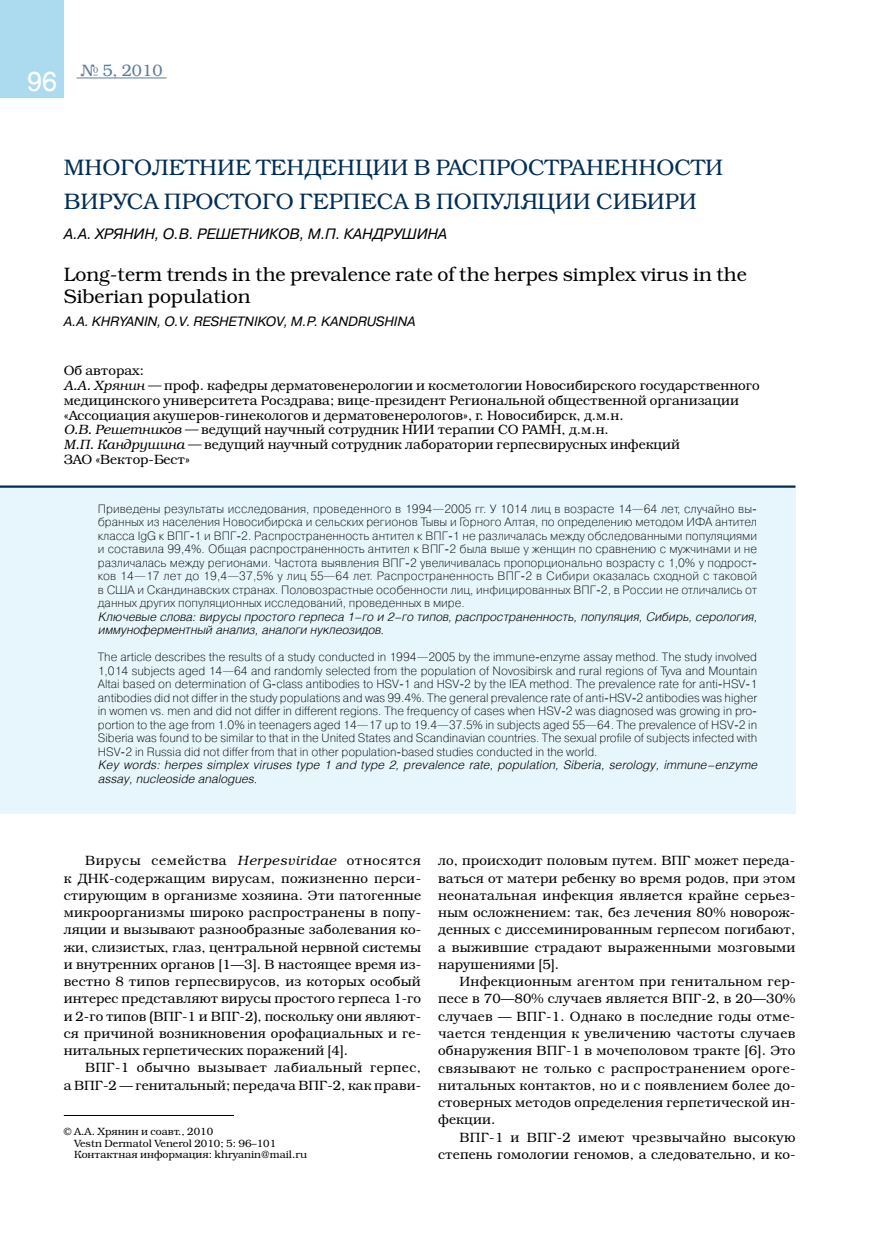
<style>
.page{position:relative;width:872px;height:1234px;background:#fff}
.page>*{position:absolute;margin:0;border:0;box-sizing:border-box;transform-origin:0 0}
.t1{font:27px "Helios";color:#fff}
.t2{font:300 22.5px/34.5px "Bookman C";color:#002e56}
.t3{font:300 19.5px/21.5px "Bookman C";color:#000}
.t4{font:300 16.5px "Bookman C";color:#5c7c9f}
.t5{font:italic 15px "Pragmatica C";letter-spacing:-.01em;color:#000}
.t6{font:300 13.5px/17.2px "Bookman C";color:#000;text-align:justify}
.t7{font:300 13.5px/17.2px "Bookman C";letter-spacing:.03em;color:#000;text-align:right}
.t8{font:italic 13.5px "Pragmatica C";letter-spacing:-.01em;color:#000}
.t9{font:12px/13.5px "Pragmatica Light C";color:#000;text-align:justify}
.t10{font:italic 300 12px/13.5px "Helios";color:#000}
.t11{font:300 10.5px/11.6px "Bookman C";color:#000}
.s1{font-style:italic}
</style>
<div class="page">
<div style="left:0;top:0;width:64px;height:98px;background:#acdbf0"></div>
<hr style="left:77px;top:77px;width:89px;height:1px;background:#5c7c9f">
<hr style="left:64px;top:1114px;width:170px;height:1px;background:#000">
<div style="left:0;top:486px;width:795px;height:327px;background:#e7f6fd"></div>
<hr style="left:0;top:485px;width:795px;height:2px;background:#002e56">
<h1 class="t1" style="left:27px;top:67px;width:32px">96</h1>
<p class="t4" style="left:80px;top:61px;width:84px">№ 5, 2010</p>
<h2 class="t2" style="left:64px;top:150px;width:661px">МНОГОЛЕТНИЕ ТЕНДЕНЦИИ в РАСПРОСТРАНЕННОСТИ<br>ВИРУСА ПРОСТОГО ГЕРПЕСА в ПОПУЛЯЦИИ СИБИРИ</h2>
<p class="t5" style="left:64px;top:225px;width:52px">А.А. ХРЯНИН</p>
<p class="t5" style="left:155px;top:225px;width:105px">, О.В. РЕШЕТНИКОВ</p>
<p class="t5" style="left:300px;top:225px;width:128px">, М.П. КАНДРУШИНА</p>
<h3 class="t3" style="left:64px;top:264px;width:684px">Long-term trends in the prevalence rate of the herpes simplex virus in the siberian population</h3>
<p class="t8" style="left:64px;top:314px;width:149px">A.A. KHRYANIN, O.V. RESHE</p>
<p class="t8" style="left:237px;top:314px;width:17px">TNIKOV</p>
<p class="t8" style="left:284px;top:314px;width:84px">, M.P. KANDRUSHIN</p>
<p class="t8" style="left:407px;top:314px;width:10px">A</p>
<p class="t6" style="left:64px;top:363px;width:697px;line-height:14.9px;text-align:left">Об авторах:<br><span class="s1">А.А. Хрянин —</span> проф. кафедры дерматовенерологии и косметологии Новосибирского государственного медицинского университета Росздрава; вице-президент Региональной общественной организации «Ассоциация акушеров-гинекологов и дерматовенерологов», г. Новосибирск, д.м.н.<br><span class="s1">О.В. Решетников —</span> ведущий научный сотрудник НИИ терапии СО РАМН, д.м.н.<br><span class="s1">М.П. Кандрушина —</span> ведущий научный сотрудник лаборатории герпесвирусных инфекций<br>ЗАО «Вектор-Бест»</p>
<p class="t9" style="left:98px;top:501px;width:661px">Приведены результаты исследования, проведенного в 1994—2005 гг. У 1014 лиц в возрасте 14—64 лет, случайно вы&shy;бранных из населения Новосибирска и сельских регионов Тывы и Горного Алтая, по определению методом ИФА антител класса IgG к ВПГ-1 и ВПГ-2. Распространенность антител к ВПГ-1 не различалась между обследованными популяциями и составила 99,4%. Общая распространенность антител к ВПГ-2 была выше у женщин по сравнению с мужчинами и не различалась между регионами. Частота выявления ВПГ-2 увеличивалась пропорционально возрасту с 1,0% у подрост&shy;ков 14—17 лет до 19,4—37,5% у лиц 55—64 лет. Распространенность ВПГ-2 в Сибири оказалась сходной с таковой в США и Скандинавских странах. Половозрастные особенности лиц, инфицированных ВПГ-2, в России не отличались от данных других популяционных исследований, проведенных в мире.</p>
<p class="t10" style="left:98px;top:609px;width:661px">Ключевые слова: вирусы простого герпеса 1-го и 2-го типов, распространенность, популяция, Cибирь, серология, иммуноферментный анализ, аналоги нуклеозидов.</p>
<p class="t9" style="left:98px;top:650px;width:661px">The article describes the results of a study conducted in 1994—2005 by the immune-enzyme assay method. The study involved 1,014 subjects aged 14—64 and randomly selected from the population of Novosibirsk and rural regions of Tyva and Mountain Altai based on determination of G-class antibodies to HSV-1 and HSV-2 by the IEA method. The prevalence rate for anti-HSV-1 antibodies did not differ in the study populations and was 99.4%. The general prevalence rate of anti-HSV-2 antibodies was higher in women vs. men and did not differ in different regions. The frequency of cases when HSV-2 was diagnosed was growing in pro&shy;portion to the age from 1.0% in teenagers aged 14—17 up to 19.4—37.5% in subjects aged 55—64. The prevalence of HSV-2 in Siberia was found to be similar to that in the United States and Scandinavian countries. The sexual profile of subjects infected with HSV-2 in Russia did not differ from that in other population-based studies conducted in the world.</p>
<p class="t10" style="left:98px;top:758px;width:661px">Key words: herpes simplex viruses type 1 and type 2, prevalence rate, population, Siberia, serology, immune-enzyme assay, nucleoside analogues.</p>
<p class="t6" style="left:64px;top:851px;width:359px;text-indent:21px">Вирусы семейства <span class="s1">Herpesviridae</span> относятся к ДНК-содержащим вирусам, пожизненно перси&shy;стирующим в организме хозяина. Эти патогенные микроорганизмы широко распространены в попу&shy;ляции и вызывают разнообразные заболевания ко&shy;жи, слизистых, глаз, центральной нервной системы и внутренних органов [1—3]. В настоящее время из&shy;вестно 8 типов герпесвирусов, из которых особый интерес представляют вирусы простого герпеса 1-го и 2-го типов (ВПГ-1 и ВПГ-2), поскольку они являют&shy;ся причиной возникновения орофациальных и ге&shy;нитальных герпетических поражений [4].</p>
<p class="t7" style="left:64px;top:1058px;width:359px">ВПГ-1 обычно вызывает лабиальный герпес,<br>а ВПГ-2 — генитальный; передача ВПГ-2, как прави-</p>
<p class="t11" style="left:74px;top:1125px;width:235px;text-indent:-10px">© А.А. Хрянин и соавт., 2010<br>Vestn Dermatol Venerol 2010; 5: 96–101<br>Контактная информация: khryanin@mail.ru</p>
<p class="t6" style="left:438px;top:851px;width:359px">ло, происходит половым путем. ВПГ может переда&shy;ваться от матери ребенку во время родов, при этом неонатальная инфекция является крайне серьез&shy;ным осложнением: так, без лечения 80% новорож&shy;денных с диссеминированным герпесом погибают, а выжившие страдают выраженными мозговыми нарушениями [5].</p>
<p class="t6" style="left:438px;top:972px;width:359px;text-indent:21px">Инфекционным агентом при генитальном гер&shy;песе в 70—80% случаев является ВПГ-2, в 20—30% случаев — ВПГ-1. Однако в последние годы отме&shy;чается тенденция к увеличению частоты случаев обнаружения ВПГ-1 в мочеполовом тракте [6]. Это связывают не только с распространением ороге&shy;нитальных контактов, но и с появлением более до&shy;стоверных методов определения герпетической ин&shy;фекции.</p>
<p class="t6" style="left:438px;top:1127px;width:359px;text-align:right">ВПГ-1 и ВПГ-2 имеют чрезвычайно высокую степень гомологии геномов, а следовательно, и ко-</p>
</div>
